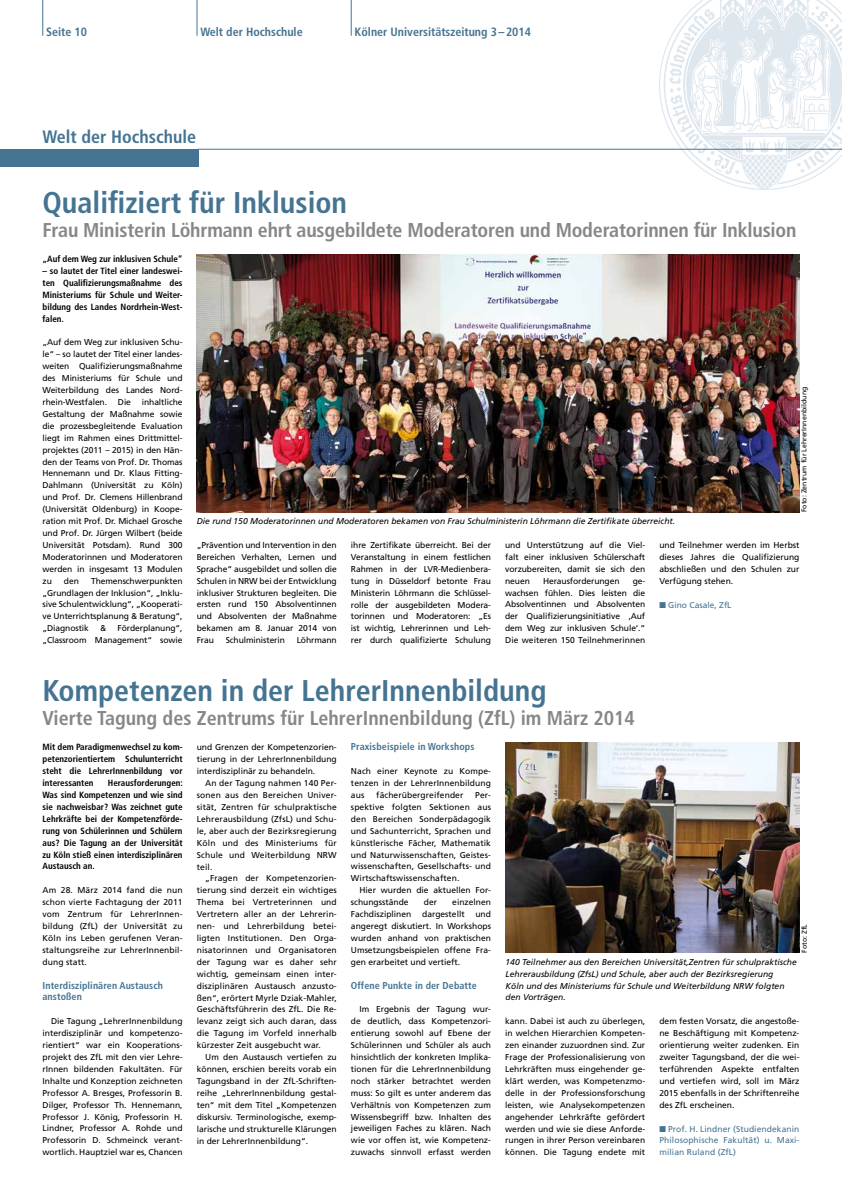
<style>
.page{position:relative;width:842px;height:1191px;background:#fff}
.page>*{position:absolute;margin:0;border:0;box-sizing:border-box;transform-origin:0 0}
.t1{font:700 condensed 30px "Frutiger";color:#457492}
.t2{font:700 condensed 20px "Frutiger";letter-spacing:-.01em;color:#868786}
.t3{font:700 condensed 18px "Frutiger";color:#457492}
.t4{font:700 condensed 12px "Frutiger";color:#457492}
.t5{font:700 condensed 10px/11.9px "Frutiger";letter-spacing:.01em;color:#457492}
.t6{font:700 condensed 9px/11.9px "Frutiger";color:#000;text-align:justify}
.t7{font:8.5px/11.9px "Frutiger";color:#000;text-align:justify}
.t8{font:italic 8.5px/11.9px "Frutiger";color:#000}
.t9{font:8.5px/11.9px "Frutiger";letter-spacing:.01em;color:#457492;text-align:justify}
.t10{font:7px "Frutiger";color:#000}
</style>
<div class="page">
<img style="left:659px;top:0;width:183px;height:189px">
<hr style="left:43px;top:0;width:1px;height:36px;background:#457492">
<hr style="left:197px;top:0;width:1px;height:36px;background:#457492">
<hr style="left:351px;top:0;width:1px;height:36px;background:#457492">
<div style="left:0;top:149px;width:199px;height:18px;background:#457492"></div>
<hr style="left:197px;top:149px;width:645px;height:1px;background:#457492">
<img style="left:197px;top:254px;width:602px;height:258px">
<img style="left:505px;top:743px;width:294px;height:209px">
<h3 class="t4" style="left:46px;top:24px;width:42px">Seite 10</h3>
<h3 class="t4" style="left:200px;top:24px;width:104px">Welt der Hochschule</h3>
<h3 class="t4" style="left:355px;top:24px;width:178px">Kölner Universitätszeitung 3–2014</h3>
<h3 class="t3" style="left:43px;top:126px;width:155px">Welt der Hochschule</h3>
<h1 class="t1" style="left:43px;top:185px;width:306px">Qualifiziert für Inklusion</h1>
<h2 class="t2" style="left:43px;top:218px;width:755px">Frau Ministerin Löhrmann ehrt ausgebildete Moderatoren und Moderatorinnen für Inklusion</h2>
<p class="t6" style="left:43px;top:253px;width:142px">„Auf dem Weg zur inklusiven Schule“</p>
<p class="t6" style="left:43px;top:265px;width:142px">– so lautet der Titel einer landeswei&shy;ten Qualifizierungsmaßnahme des Ministeriums für Schule und Weiter&shy;bildung des Landes Nordrhein-West&shy;falen.</p>
<p class="t7" style="left:43px;top:336px;width:142px">„Auf dem Weg zur inklusiven Schu&shy;le“ – so lautet der Titel einer landes&shy;weiten Qualifizierungsmaßnahme des Ministeriums für Schule und Weiterbildung des Landes Nord&shy;rhein-Westfalen.</p>
<p class="t7" style="left:43px;top:396px;width:142px;text-indent:99px">inhaltliche Gestaltung der Maßnahme sowie die prozessbegleitende Evaluation liegt im Rahmen eines Drittmittel&shy;projektes (2011 – 2015) in den Hän&shy;den der Teams von Prof. Dr. Thomas Hennemann und Dr. Klaus Fitting-Dahlmann (Universität zu Köln) und Prof. Dr. Clemens Hillenbrand (Universität Oldenburg) in Koope&shy;ration mit Prof. Dr. Michael Grosche und Prof. Dr. Jürgen Wilbert (beide Universität Potsdam). Rund 300<br>Moderatorinnen und Moderatoren werden in insgesamt 13 Modulen zu</p>
<p class="t7" style="left:118px;top:396px;width:15px">Die</p>
<p class="t7" style="left:43px;top:574px;width:142px;text-indent:49px">Themenschwerpunkten „Grundlagen der Inklusion“, „Inklu&shy;sive Schulentwicklung“, „Kooperati&shy;ve Unterrichtsplanung &amp; Beratung“, „Diagnostik</p>
<p class="t7" style="left:64px;top:574px;width:16px">den</p>
<p class="t7" style="left:43px;top:622px;width:142px;text-align:right">Förderplanung“,<br>„Classroom Management“ sowie</p>
<p class="t7" style="left:100px;top:622px;width:8px">&amp;</p>
<p class="t8" style="left:197px;top:515px;width:480px">Die rund 150 Moderatorinnen und Moderatoren bekamen von Frau Schulministerin Löhrmann die Zertifikate überreicht.</p>
<p class="t10" style="left:800px;top:512px;width:127px;rotate:-90deg">Foto: Zentrum für LehrerInnenbildung</p>
<p class="t7" style="left:197px;top:539px;width:142px">„Prävention und Intervention in den Bereichen Verhalten, Lernen und Sprache“ ausgebildet und sollen die Schulen in NRW bei der Entwicklung inklusiver Strukturen begleiten. Die ersten rund 150 Absolventinnen und Absolventen der Maßnahme bekamen am 8. Januar 2014 von Frau</p>
<p class="t7" style="left:226px;top:634px;width:61px">Schulministerin</p>
<p class="t7" style="left:297px;top:634px;width:42px">Löhrmann</p>
<p class="t7" style="left:351px;top:539px;width:142px">ihre Zertifikate überreicht. Bei der Veranstaltung in einem festlichen Rahmen in der LVR-Medienbera&shy;tung in Düsseldorf betonte Frau Ministerin Löhrmann die Schlüssel&shy;rolle der ausgebildeten Modera&shy;torinnen und Moderatoren: „Es ist wichtig, Lehrerinnen und Leh&shy;rer durch qualifizierte Schulung</p>
<p class="t7" style="left:505px;top:539px;width:142px">und Unterstützung auf die Viel&shy;falt einer inklusiven Schülerschaft vorzubereiten, damit sie sich den neuen</p>
<p class="t7" style="left:543px;top:574px;width:78px">Herausforderungen</p>
<p class="t7" style="left:505px;top:574px;width:142px;text-indent:127px">ge&shy;wachsen fühlen. Dies leisten die Absolventinnen und Absolventen der Qualifizierungsinitiative ‚Auf dem Weg zur inklusiven Schule‘.“ Die weiteren 150 Teilnehmerinnen</p>
<p class="t7" style="left:659px;top:539px;width:142px">und Teilnehmer werden im Herbst dieses Jahres die Qualifizierung abschließen und den Schulen zur Verfügung stehen.</p>
<p class="t9" style="left:659px;top:598px;width:74px">■ Gino Casale, ZfL</p>
<h1 class="t1" style="left:43px;top:673px;width:505px">Kompetenzen in der LehrerInnenbildung</h1>
<h2 class="t2" style="left:43px;top:706px;width:594px">Vierte Tagung des Zentrums für LehrerInnenbildung (ZfL) im März 2014</h2>
<p class="t6" style="left:43px;top:741px;width:142px">Mit dem Paradigmenwechsel zu kom&shy;petenzorientiertem Schulunterricht steht die LehrerInnenbildung vor interessanten</p>
<p class="t6" style="left:43px;top:777px;width:142px;text-indent:65px">Herausforderungen:<br>Was sind Kompetenzen und wie sind sie nachweisbar? Was zeichnet gute Lehrkräfte bei der Kompetenzförde&shy;rung von Schülerinnen und Schülern aus? Die Tagung an der Universität zu Köln stieß einen interdisziplinären Austausch an.</p>
<p class="t7" style="left:43px;top:884px;width:142px">Am 28. März 2014 fand die nun schon vierte Fachtagung der 2011 vom Zentrum für LehrerInnen&shy;bildung (ZfL) der Universität zu Köln ins Leben gerufenen Veran&shy;staltungsreihe zur LehrerInnenbil&shy;dung statt.</p>
<p class="t5" style="left:43px;top:979px;width:122px">Interdisziplinären Austausch anstoßen</p>
<p class="t7" style="left:43px;top:1015px;width:142px;text-indent:8px">Die Tagung „LehrerInnenbildung interdisziplinär und kompetenzo&shy;rientiert“ war ein Kooperations&shy;projekt des ZfL mit den vier Lehre&shy;rInnen bildenden Fakultäten. Für Inhalte und Konzeption zeichneten Professor A. Bresges, Professorin B.<br>Dilger, Professor Th. Hennemann, Professor J. König, Professorin H.<br>Lindner, Professor A. Rohde und Professorin D. Schmeinck verant&shy;wortlich. Hauptziel war es, Chancen</p>
<p class="t7" style="left:197px;top:741px;width:142px">und Grenzen der Kompetenzorien&shy;tierung in der LehrerInnenbildung interdisziplinär zu behandeln.</p>
<p class="t7" style="left:197px;top:777px;width:142px;text-indent:8px">An der Tagung nahmen 140 Per&shy;sonen aus den Bereichen Univer&shy;sität, Zentren für schulpraktische Lehrerausbildung (ZfsL) und Schu&shy;le, aber auch der Bezirksregierung Köln und des Ministeriums für Schule und Weiterbildung NRW teil.</p>
<p class="t7" style="left:197px;top:872px;width:142px;text-indent:9px">„Fragen der Kompetenzorien&shy;tierung sind derzeit ein wichtiges Thema bei Vertreterinnen und Vertretern aller an der Lehrerin&shy;nen- und Lehrerbildung betei&shy;ligten Institutionen. Den Orga&shy;nisatorinnen und Organisatoren der Tagung war es daher sehr wichtig, gemeinsam einen inter&shy;disziplinären Austausch anzusto&shy;ßen“, erörtert Myrle Dziak-Mahler, Geschäftsführerin des ZfL. Die Re&shy;levanz zeigt sich auch daran, dass die Tagung im Vorfeld innerhalb kürzester Zeit ausgebucht war.</p>
<p class="t7" style="left:197px;top:1051px;width:142px;text-indent:8px">Um den Austausch vertiefen zu können, erschien bereits vorab ein Tagungsband in der ZfL-Schriften&shy;reihe „LehrerInnenbildung gestal&shy;ten“ mit dem Titel „Kompetenzen diskursiv. Terminologische, exemp&shy;larische und strukturelle Klärungen in der LehrerInnenbildung“.</p>
<p class="t5" style="left:351px;top:741px;width:125px">Praxisbeispiele in Workshops</p>
<p class="t7" style="left:351px;top:765px;width:142px">Nach einer Keynote zu Kompe&shy;tenzen in der LehrerInnenbildung aus</p>
<p class="t7" style="left:376px;top:789px;width:89px">fächerübergreifender</p>
<p class="t7" style="left:351px;top:789px;width:142px;text-indent:124px">Per&shy;spektive folgten Sektionen aus den Bereichen Sonderpädagogik und Sachunterricht, Sprachen und künstlerische Fächer, Mathematik und Naturwissenschaften, Geistes&shy;wissenschaften, Gesellschafts- und Wirtschaftswissenschaften.</p>
<p class="t7" style="left:351px;top:884px;width:142px;text-indent:9px">Hier wurden die aktuellen For&shy;schungsstände</p>
<p class="t7" style="left:424px;top:896px;width:15px">der</p>
<p class="t7" style="left:452px;top:896px;width:40px">einzelnen</p>
<p class="t7" style="left:351px;top:908px;width:142px;text-indent:124px">und angeregt diskutiert. In Workshops wurden anhand von praktischen Umsetzungsbeispielen offene Fra&shy;gen erarbeitet und vertieft.</p>
<p class="t5" style="left:351px;top:979px;width:127px">Offene Punkte in der Debatte</p>
<p class="t7" style="left:351px;top:1003px;width:142px;text-indent:8px">Im Ergebnis der Tagung wur&shy;de deutlich, dass Kompetenzori&shy;entierung sowohl auf Ebene der Schülerinnen und Schüler als auch hinsichtlich der konkreten Implika&shy;tionen für die LehrerInnenbildung noch stärker betrachtet werden muss: So gilt es unter anderem das Verhältnis von Kompetenzen zum Wissensbegriff bzw. Inhalten des jeweiligen Faches zu klären. Nach wie vor offen ist, wie Kompetenz&shy;zuwachs sinnvoll erfasst werden</p>
<p class="t7" style="left:351px;top:908px;width:62px">Fachdisziplinen</p>
<p class="t7" style="left:422px;top:908px;width:44px">dargestellt</p>
<p class="t10" style="left:800px;top:952px;width:30px;rotate:-90deg">Foto: ZfL</p>
<p class="t8" style="left:506px;top:955px;width:293px">140 Teilnehmer aus den Bereichen Universität,Zentren für schulpraktische Lehrerausbildung (ZfsL) und Schule, aber auch der Bezirksregierung<br>Köln und des Ministeriums für Schule und Weiterbildung NRW folgten den Vorträgen.</p>
<p class="t7" style="left:505px;top:1015px;width:142px">kann. Dabei ist auch zu überlegen, in welchen Hierarchien Kompeten&shy;zen einander zuzuordnen sind. Zur Frage der Professionalisierung von Lehrkräften muss eingehender ge&shy;klärt werden, was Kompetenzmo&shy;delle in der Professionsforschung leisten, wie Analysekompetenzen angehender Lehrkräfte gefördert werden und wie sie diese Anforde&shy;rungen in ihrer Person vereinbaren können. Die Tagung endete mit</p>
<p class="t7" style="left:659px;top:1015px;width:142px">dem festen Vorsatz, die angestoße&shy;ne Beschäftigung mit Kompetenz&shy;orientierung weiter zudenken. Ein zweiter Tagungsband, der die wei&shy;terführenden Aspekte entfalten und vertiefen wird, soll im März 2015 ebenfalls in der Schriftenreihe des ZfL erscheinen.</p>
<p class="t9" style="left:659px;top:1122px;width:142px">■ Prof. H. Lindner (Studiendekanin Philosophische Fakultät) u. Maxi&shy;milian Ruland (ZfL)</p>
</div>
